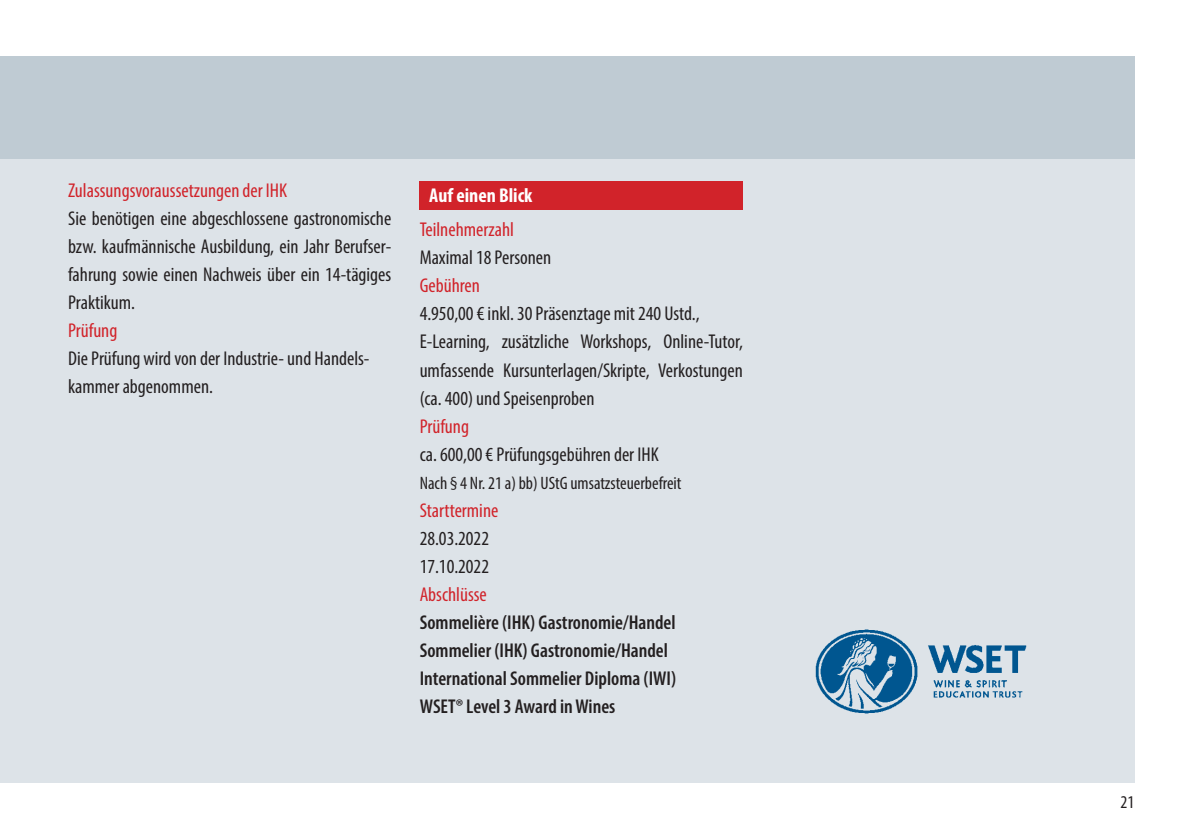
<style>
.page{position:relative;width:1191px;height:840px;background:#fff}
.page>*{position:absolute;margin:0;border:0;box-sizing:border-box;transform-origin:0 0}
.t1{font:condensed 20px/28px "Myriad Pro";color:#231f20;text-align:justify}
.t2{font:600 condensed 20px "Myriad Pro";color:#231f20}
.t3{font:condensed 20px "Myriad Pro";color:#d1232a}
.t4{font:700 condensed 20px "Myriad Pro";color:#fff}
.t5{font:condensed 18px "Myriad Pro";color:#231f20}
</style>
<div class="page">
<div style="left:0;top:57px;width:1134px;height:725px;background:#dde3e8"></div>
<div style="left:0;top:57px;width:1134px;height:102px;background:#bfcbd3"></div>
<div style="left:420px;top:181px;width:323px;height:29px;background:#d1232a"></div>
<img style="left:815px;top:629px;width:212px;height:85px">
<p class="t3" style="left:68px;top:178px;width:221px">Zulassungsvoraussetzungen der IHK</p>
<p class="t1" style="left:68px;top:204px;width:325px">Sie benötigen eine abgeschlossene gastronomische bzw. kaufmännische Ausbildung, ein Jahr Berufser&shy;fahrung sowie einen Nachweis über ein 14-tägiges Praktikum.</p>
<p class="t3" style="left:68px;top:318px;width:51px">Prüfung</p>
<p class="t1" style="left:68px;top:344px;width:303px">Die Prüfung wird von der Industrie- und Handels&shy;kammer abgenommen.</p>
<p class="t4" style="left:429px;top:183px;width:105px">Auf einen Blick</p>
<p class="t3" style="left:420px;top:217px;width:96px">Teilnehmerzahl</p>
<p class="t1" style="left:420px;top:243px;width:133px">Maximal 18 Personen</p>
<p class="t3" style="left:420px;top:273px;width:62px">Gebühren</p>
<p class="t1" style="left:420px;top:299px;width:281px">4.950,00 € inkl. 30 Präsenztage mit 240 Ustd.,</p>
<p class="t1" style="left:420px;top:327px;width:325px">E-Learning, zusätzliche Workshops, Online-Tutor, umfassende Kursunterlagen/Skripte, Verkostungen (ca. 400) und Speisenproben</p>
<p class="t3" style="left:420px;top:413px;width:51px">Prüfung</p>
<p class="t1" style="left:420px;top:439px;width:240px">ca. 600,00 € Prüfungsgebühren der IHK</p>
<p class="t5" style="left:420px;top:471px;width:263px">Nach § 4 Nr. 21 a) bb) UStG umsatzsteuerbefreit</p>
<p class="t3" style="left:420px;top:497px;width:80px">Starttermine</p>
<p class="t1" style="left:420px;top:523px;width:71px">28.03.2022</p>
<p class="t1" style="left:420px;top:551px;width:71px">17.10.2022</p>
<p class="t3" style="left:420px;top:581px;width:69px">Abschlüsse</p>
<p class="t2" style="left:420px;top:609px;width:257px">Sommelière (IHK) Gastronomie/Handel</p>
<p class="t2" style="left:420px;top:637px;width:250px">Sommelier (IHK) Gastronomie/Handel</p>
<p class="t2" style="left:420px;top:665px;width:258px">International Sommelier Diploma (IWI)</p>
<p class="t2" style="left:420px;top:693px;width:197px">WSET® Level 3 Award in Wines</p>
<p class="t5" style="left:1120px;top:790px;width:15px">21</p>
</div>
